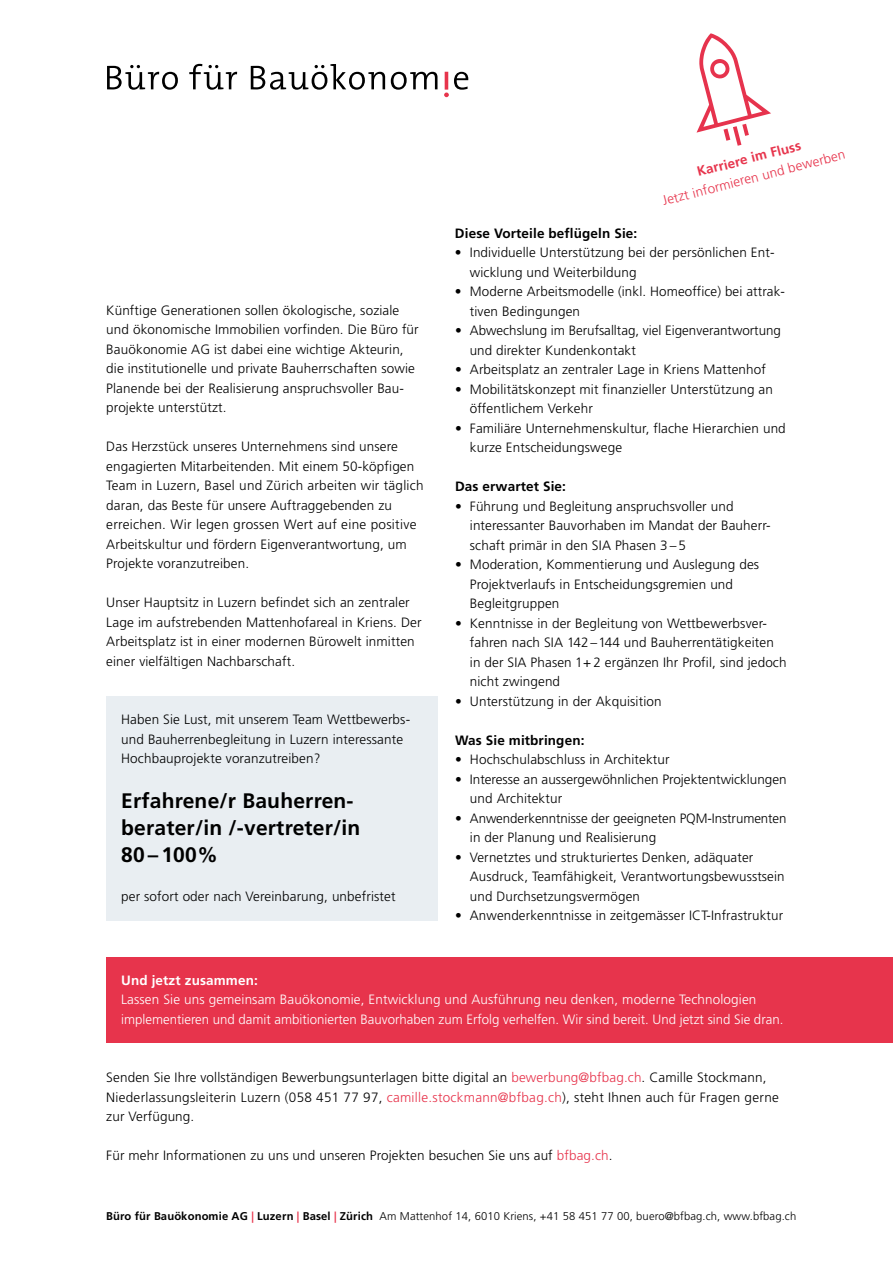
<style>
.page{position:relative;width:893px;height:1263px;background:#fff}
.page>*{position:absolute;margin:0;border:0;box-sizing:border-box;transform-origin:0 0}
.t1{font:700 21px/27px "Frutiger LT Std";letter-spacing:.01em;color:#000}
.t2{font:300 13.5px/19.5px "Frutiger LT Std";letter-spacing:.01em;color:#000}
.t3{font:300 13.5px/19.5px "Frutiger LT Std";color:#fff}
.t4{font:700 13.5px "Frutiger LT Std";letter-spacing:.01em;color:#000}
.t5{font:300 13.5px "Frutiger LT Std";color:#e7344c}
.t6{font:700 13.5px "Frutiger LT Std";letter-spacing:.01em;color:#fff}
.t7{font:700 13.5px "Frutiger LT Std";color:#e7344c}
.t8{font:300 11.25px "Frutiger LT Std";letter-spacing:.01em;color:#000}
.s1{color:#e7344c}
.s2{font-weight:700}
.s3{font-weight:700;color:#e7344c}
</style>
<div class="page">
<div style="left:106px;top:696px;width:332px;height:224px;background:#e9eef2"></div>
<svg style="left:107px;top:65px;width:71px;height:25px"></svg>
<svg style="left:189px;top:64px;width:48px;height:26px"></svg>
<svg style="left:251px;top:64px;width:134px;height:26px"></svg>
<svg style="left:391px;top:72px;width:46px;height:18px"></svg>
<svg style="left:444px;top:72px;width:24px;height:25px"></svg>
<div style="left:106px;top:957px;width:787px;height:85px;background:#e7344c"></div>
<svg style="left:696px;top:33px;width:75px;height:113px"></svg>
<p class="t2" style="left:106px;top:300px;width:314px">Künftige Generationen sollen ökologische, soziale und ökonomische Immobilien vorfinden. Die Büro für Bauökonomie AG ist dabei eine wichtige Akteurin, die institutionelle und private Bauherrschaften sowie Planende bei der Realisierung anspruchsvoller Bau&shy;projekte unterstützt.</p>
<p class="t2" style="left:106px;top:437px;width:319px">Das Herzstück unseres Unternehmens sind unsere engagierten Mitarbeitenden. Mit einem 50-köpfigen Team in Luzern, Basel und Zürich arbeiten wir täglich daran, das Beste für unsere Auftraggebenden zu erreichen. Wir legen grossen Wert auf eine positive Arbeitskultur und fördern Eigenverantwortung, um Projekte voranzutreiben.</p>
<p class="t2" style="left:106px;top:593px;width:317px">Unser Hauptsitz in Luzern befindet sich an zentraler Lage im aufstrebenden Mattenhofareal in Kriens. Der Arbeitsplatz ist in einer modernen Bürowelt inmitten einer vielfältigen Nachbarschaft.</p>
<p class="t2" style="left:121px;top:710px;width:289px">Haben Sie Lust, mit unserem Team Wettbewerbs&shy;und Bauherrenbegleitung in Luzern interessante<br>Hochbauprojekte voranzutreiben?</p>
<h1 class="t1" style="left:121px;top:787px;width:241px">Erfahrene/r Bauherren&shy;berater/in /-vertreter/in<br>80 – 100%</h1>
<p class="t2" style="left:121px;top:886px;width:276px">per sofort oder nach Vereinbarung, unbefristet</p>
<p class="t7" style="left:695px;top:164px;width:108px;rotate:-14deg">Karriere im Fluss</p>
<p class="t5" style="left:661px;top:193px;width:190px;rotate:-14deg">Jetzt informieren und bewerben</p>
<p class="t4" style="left:455px;top:225px;width:184px">Diese Vorteile beflügeln Sie:</p>
<p class="t2" style="left:470px;top:243px;width:305px;text-indent:-15px">• Individuelle Unterstützung bei der persönlichen Ent&shy;wicklung und Weiterbildung</p>
<p class="t2" style="left:470px;top:282px;width:316px;text-indent:-15px">• Moderne Arbeitsmodelle (inkl. Homeoffice) bei attrak&shy;tiven Bedingungen</p>
<p class="t2" style="left:470px;top:321px;width:313px;text-indent:-15px">• Abwechslung im Berufsalltag, viel Eigenverantwortung und direkter Kundenkontakt</p>
<p class="t2" style="left:455px;top:360px;width:312px">• Arbeitsplatz an zentraler Lage in Kriens Mattenhof</p>
<p class="t2" style="left:470px;top:379px;width:305px;text-indent:-15px">• Mobilitätskonzept mit finanzieller Unterstützung an öffentlichem Verkehr</p>
<p class="t2" style="left:470px;top:418px;width:317px;text-indent:-15px">• Familiäre Unternehmenskultur, flache Hierarchien und kurze Entscheidungswege</p>
<p class="t4" style="left:455px;top:478px;width:112px">Das erwartet Sie:</p>
<p class="t2" style="left:470px;top:496px;width:302px;text-indent:-15px">• Führung und Begleitung anspruchsvoller und interessanter Bauvorhaben im Mandat der Bauherr&shy;schaft primär in den SIA Phasen 3 – 5</p>
<p class="t2" style="left:470px;top:555px;width:291px;text-indent:-15px">• Moderation, Kommentierung und Auslegung des<br>Projektverlaufs in Entscheidungsgremien und<br>Begleitgruppen</p>
<p class="t2" style="left:470px;top:613px;width:318px;text-indent:-15px">• Kenntnisse in der Begleitung von Wettbewerbsver&shy;fahren nach SIA 142 –144 und Bauherrentätigkeiten in der SIA Phasen 1+2 ergänzen Ihr Profil, sind jedoch nicht zwingend</p>
<p class="t2" style="left:455px;top:691px;width:208px">• Unterstützung in der Akquisition</p>
<p class="t4" style="left:455px;top:732px;width:131px">Was Sie mitbringen:</p>
<p class="t2" style="left:455px;top:750px;width:216px">• Hochschulabschluss in Architektur</p>
<p class="t2" style="left:470px;top:769px;width:318px;text-indent:-15px">• Interesse an aussergewöhnlichen Projektentwicklungen und Architektur</p>
<p class="t2" style="left:470px;top:808px;width:318px;text-indent:-15px">• Anwenderkenntnisse der geeigneten PQM-Instrumenten in der Planung und Realisierung</p>
<p class="t2" style="left:470px;top:847px;width:316px;text-indent:-15px">• Vernetztes und strukturiertes Denken, adäquater<br>Ausdruck, Teamfähigkeit, Verantwortungsbewusstsein und Durchsetzungsvermögen</p>
<p class="t2" style="left:455px;top:906px;width:330px">• Anwenderkenntnisse in zeitgemässer ICT-Infrastruktur</p>
<p class="t6" style="left:121px;top:972px;width:138px">Und jetzt zusammen:</p>
<p class="t3" style="left:121px;top:990px;width:664px">Lassen Sie uns gemeinsam Bauökonomie, Entwicklung und Ausführung neu denken, moderne Technologien implementieren und damit ambitionierten Bauvorhaben zum Erfolg verhelfen. Wir sind bereit. Und jetzt sind Sie dran.</p>
<p class="t2" style="left:106px;top:1068px;width:674px">Senden Sie Ihre vollständigen Bewerbungsunterlagen bitte digital an <span class="s1">bewerbung@bfbag.ch</span>. Camille Stockmann,<br>Niederlassungsleiterin Luzern (058 451 77 97, <span class="s1">camille.stockmann@bfbag.ch</span>), steht Ihnen auch für Fragen gerne zur Verfügung.</p>
<p class="t2" style="left:106px;top:1146px;width:508px">Für mehr Informationen zu uns und unseren Projekten besuchen Sie uns auf <span class="s1">bfbag.ch</span>.</p>
<p class="t8" style="left:106px;top:1210px;width:691px"><span class="s2">Büro für Bauökonomie AG</span> <span class="s3">|</span> <span class="s2">Luzern</span> <span class="s3">|</span> <span class="s2">Basel</span> <span class="s3">|</span> <span class="s2">Zürich</span> Am Mattenhof 14, 6010 Kriens, +41 58 451 77 00, buero@bfbag.ch, www.bfbag.ch</p>
</div>
